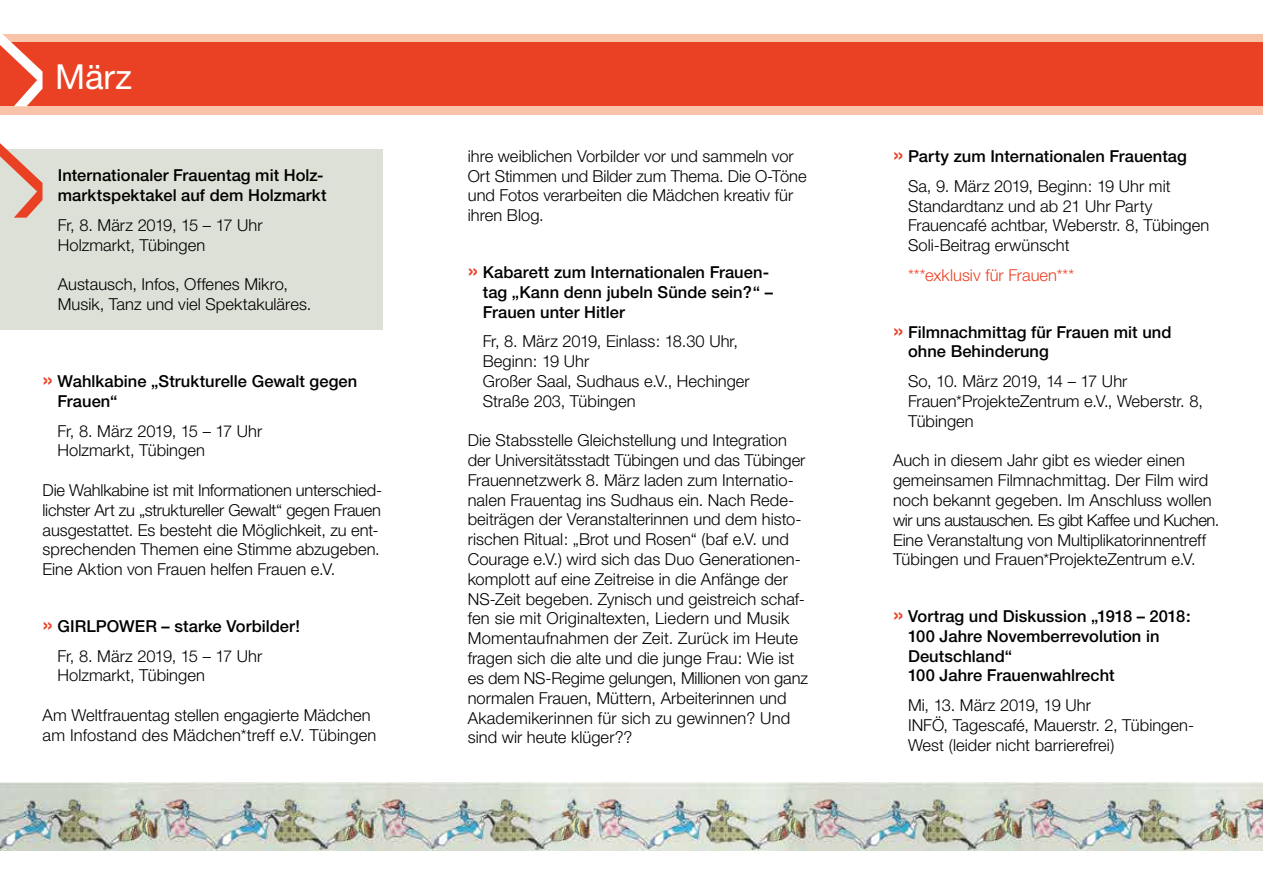
<style>
.page{position:relative;width:1263px;height:893px;background:#fff}
.page>*{position:absolute;margin:0;border:0;box-sizing:border-box;transform-origin:0 0}
.t1{font:34.5px "Helvetica Neue";color:#fff}
.t2{font:300 16.5px/19.8px "Helvetica Neue";color:#000}
.t3{font:500 16.5px/19.8px "Helvetica Neue";letter-spacing:.005em;color:#000}
.t4{font:300 16.5px "Helvetica Neue";letter-spacing:.005em;color:#ea4125}
.s1{font-size:22.5px;color:#ea4125}
.s2{font-weight:300}
</style>
<div class="page">
<div style="left:0;top:34px;width:1263px;height:81px;background:#f9c3aa"></div>
<div style="left:0;top:43px;width:1263px;height:63px;background:#ea4125"></div>
<svg style="left:0;top:34px;width:43px;height:72px"></svg>
<div style="left:0;top:149px;width:383px;height:180px;background:#dde0d7"></div>
<svg style="left:0;top:143px;width:43px;height:75px"></svg>
<img style="left:0;top:782px;width:1263px;height:68px">
<h1 class="t1" style="left:55px;top:56px;width:78px">März</h1>
<p class="t3" style="left:58px;top:165px;width:270px">Internationaler Frauentag mit Holz&shy;marktspektakel auf dem Holzmarkt</p>
<p class="t2" style="left:58px;top:215px;width:206px">Fr, 8. März 2019, 15 – 17 Uhr<br>Holzmarkt, Tübingen</p>
<p class="t2" style="left:58px;top:274px;width:255px">Austausch, Infos, Offenes Mikro,<br>Musik, Tanz und viel Spektakuläres.</p>
<p class="t3" style="left:58px;top:371px;width:301px;text-indent:-15px"><span class="s1">»</span> Wahlkabine „Strukturelle Gewalt gegen<br>Frauen“</p>
<p class="t2" style="left:58px;top:420px;width:206px">Fr, 8. März 2019, 15 – 17 Uhr<br>Holzmarkt, Tübingen</p>
<p class="t2" style="left:43px;top:480px;width:341px">Die Wahlkabine ist mit Informationen unterschied&shy;lichster Art zu „struktureller Gewalt“ gegen Frauen ausgestattet. Es besteht die Möglichkeit, zu ent&shy;sprechenden Themen eine Stimme abzugeben.<br>Eine Aktion von Frauen helfen Frauen e.V.</p>
<p class="t3" style="left:58px;top:611px;width:244px;line-height:29.7px;text-indent:-15px"><span class="s1">»</span> GIRLPOWER – starke Vorbilder!<br><span class="s2">Fr, 8. März 2019, 15 – 17 Uhr</span></p>
<p class="t2" style="left:58px;top:665px;width:149px">Holzmarkt, Tübingen</p>
<p class="t2" style="left:43px;top:705px;width:335px">Am Weltfrauentag stellen engagierte Mädchen am Infostand des Mädchen*treff e.V. Tübingen</p>
<p class="t2" style="left:468px;top:146px;width:340px">ihre weiblichen Vorbilder vor und sammeln vor Ort Stimmen und Bilder zum Thema. Die O-Töne und Fotos verarbeiten die Mädchen kreativ für ihren Blog.</p>
<p class="t3" style="left:483px;top:262px;width:292px;text-indent:-15px"><span class="s1">»</span> Kabarett zum Internationalen Frauen&shy;tag „Kann denn jubeln Sünde sein?“ –<br>Frauen unter Hitler</p>
<p class="t2" style="left:483px;top:331px;width:269px">Fr, 8. März 2019, Einlass: 18.30 Uhr,<br>Beginn: 19 Uhr<br>Großer Saal, Sudhaus e.V., Hechinger<br>Straße 203, Tübingen</p>
<p class="t2" style="left:468px;top:430px;width:342px">Die Stabsstelle Gleichstellung und Integration der Universitätsstadt Tübingen und das Tübinger Frauennetzwerk 8. März laden zum Internatio&shy;nalen Frauentag ins Sudhaus ein. Nach Rede&shy;beiträgen der Veranstalterinnen und dem histo&shy;rischen Ritual: „Brot und Rosen“ (baf e.V. und Courage e.V.) wird sich das Duo Generationen&shy;komplott auf eine Zeitreise in die Anfänge der NS-Zeit begeben. Zynisch und geistreich schaf&shy;fen sie mit Originaltexten, Liedern und Musik Momentaufnahmen der Zeit. Zurück im Heute fragen sich die alte und die junge Frau: Wie ist es dem NS-Regime gelungen, Millionen von ganz normalen Frauen, Müttern, Arbeiterinnen und Akademikerinnen für sich zu gewinnen? Und sind wir heute klüger??</p>
<p class="t3" style="left:893px;top:141px;width:295px;line-height:29.7px;text-align:center"><span class="s1">»</span> Party zum Internationalen Frauentag<br><span class="s2">Sa, 9. März 2019, Beginn: 19 Uhr mit</span></p>
<p class="t2" style="left:908px;top:195px;width:303px">Standardtanz und ab 21 Uhr Party<br>Frauencafé achtbar, Weberstr. 8, Tübingen<br>Soli-Beitrag erwünscht</p>
<p class="t4" style="left:908px;top:265px;width:168px">***exklusiv für Frauen***</p>
<p class="t3" style="left:908px;top:322px;width:265px;text-indent:-15px"><span class="s1">»</span> Filmnachmittag für Frauen mit und ohne Behinderung</p>
<p class="t2" style="left:908px;top:371px;width:296px">So, 10. März 2019, 14 – 17 Uhr<br>Frauen*ProjekteZentrum e.V., Weberstr. 8,<br>Tübingen</p>
<p class="t2" style="left:893px;top:450px;width:328px">Auch in diesem Jahr gibt es wieder einen gemeinsamen Filmnachmittag. Der Film wird noch bekannt gegeben. Im Anschluss wollen wir uns austauschen. Es gibt Kaffee und Kuchen.<br>Eine Veranstaltung von Multiplikatorinnentreff Tübingen und Frauen*ProjekteZentrum e.V.</p>
<p class="t3" style="left:908px;top:606px;width:284px;text-indent:-15px"><span class="s1">»</span> Vortrag und Diskussion „1918 – 2018:<br>100 Jahre Novemberrevolution in<br>Deutschland“<br>100 Jahre Frauenwahlrecht</p>
<p class="t2" style="left:908px;top:695px;width:288px">Mi, 13. März 2019, 19 Uhr<br>INFÖ, Tagescafé, Mauerstr. 2, Tübingen-<br>West (leider nicht barrierefrei)</p>
</div>
